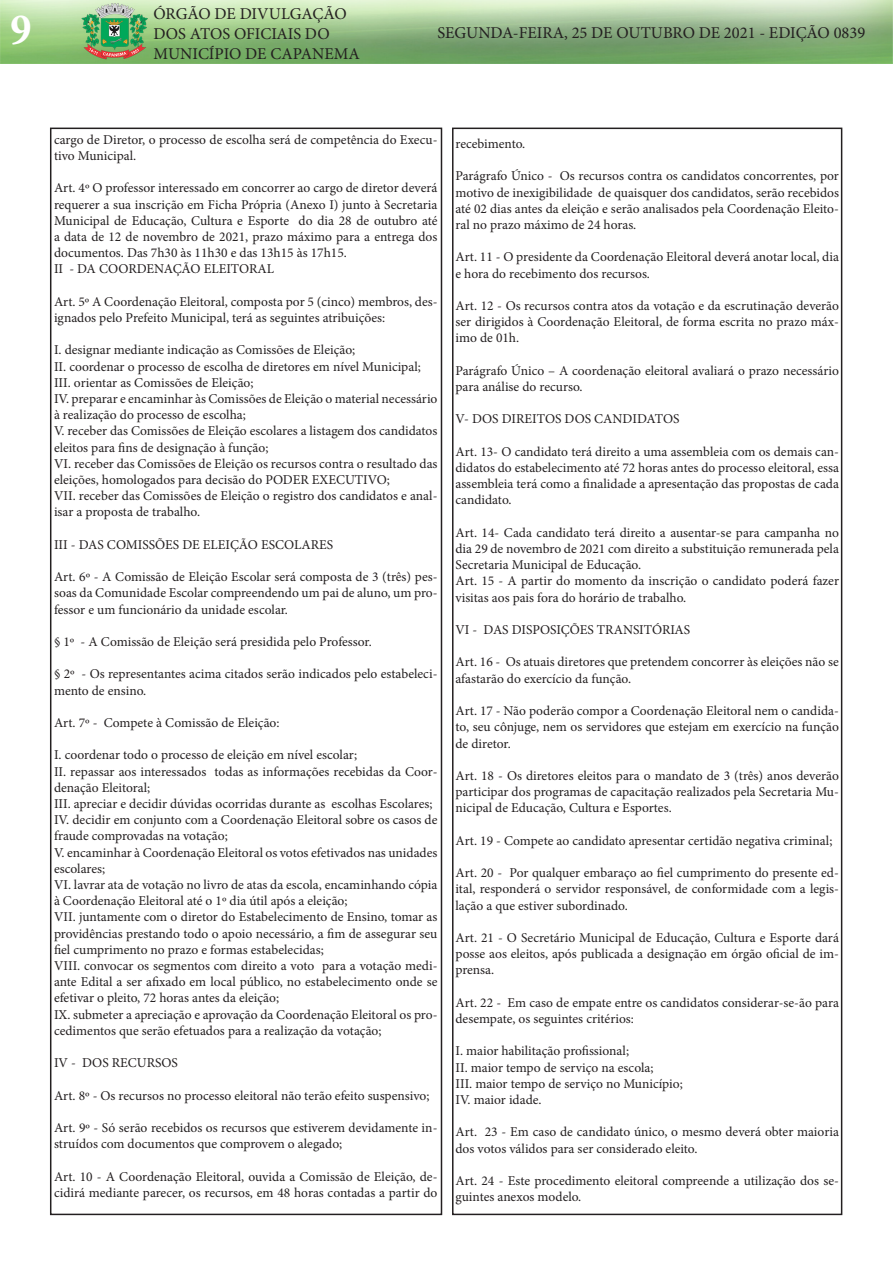
<style>
.page{position:relative;width:893px;height:1263px;background:#fff}
.page>*{position:absolute;margin:0;border:0;box-sizing:border-box;transform-origin:0 0}
.t1{font:700 condensed 45px "Minion Pro";color:#fff}
.t2{font:16.5px/19.8px "Minion Pro";color:#231f20}
.t3{font:13.5px/16.2px "Minion Pro";color:#231f20}
</style>
<div class="page">
<div style="left:50px;top:128px;width:392px;height:1087px;border:2px solid #231f20"></div>
<img style="left:0;top:0;width:893px;height:64px">
<div style="left:452px;top:128px;width:390px;height:1087px;border:2px solid #231f20"></div>
<h1 class="t1" style="left:11px;top:-1px;width:22px">9</h1>
<p class="t2" style="left:153px;top:4px;width:208px">ÓRGÃO DE DIVULGAÇÃO<br>DOS ATOS OFICIAIS DO<br>MUNICÍPIO DE CAPANEMA</p>
<p class="t2" style="left:437px;top:23px;width:429px">SEGUNDA-FEIRA, 25 DE OUTUBRO DE 2021 - EDIÇÃO 0839</p>
<p class="t3" style="left:54px;top:131px;width:385px">cargo de Diretor, o processo de escolha será de competência do Execu&shy;tivo Municipal.</p>
<p class="t3" style="left:54px;top:180px;width:385px;text-align:justify">Art. 4º O professor interessado em concorrer ao cargo de diretor deverá requerer a sua inscrição em Ficha Própria (Anexo I) junto à Secretaria Municipal de Educação, Cultura e Esporte do dia 28 de outubro até a data de 12 de novembro de 2021, prazo máximo para a entrega dos documentos. Das 7h30 às 11h30 e das 13h15 às 17h15.</p>
<p class="t3" style="left:54px;top:261px;width:222px">II - DA COORDENAÇÃO ELEITORAL</p>
<p class="t3" style="left:54px;top:293px;width:385px">Art. 5º A Coordenação Eleitoral, composta por 5 (cinco) membros, des&shy;ignados pelo Prefeito Municipal, terá as seguintes atribuições:</p>
<p class="t3" style="left:54px;top:342px;width:303px">I. designar mediante indicação as Comissões de Eleição;</p>
<p class="t3" style="left:54px;top:358px;width:368px">II. coordenar o processo de escolha de diretores em nível Municipal;</p>
<p class="t3" style="left:54px;top:374px;width:201px">III. orientar as Comissões de Eleição;</p>
<p class="t3" style="left:54px;top:391px;width:385px">IV. preparar e encaminhar às Comissões de Eleição o material necessário à realização do processo de escolha;</p>
<p class="t3" style="left:54px;top:423px;width:385px">V. receber das Comissões de Eleição escolares a listagem dos candidatos eleitos para fins de designação à função;</p>
<p class="t3" style="left:54px;top:455px;width:385px">VI. receber das Comissões de Eleição os recursos contra o resultado das eleições, homologados para decisão do PODER EXECUTIVO;</p>
<p class="t3" style="left:54px;top:488px;width:385px">VII. receber das Comissões de Eleição o registro dos candidatos e anal&shy;isar a proposta de trabalho.</p>
<p class="t3" style="left:54px;top:536px;width:281px">III - DAS COMISSÕES DE ELEIÇÃO ESCOLARES</p>
<p class="t3" style="left:54px;top:569px;width:385px;text-align:justify">Art. 6º - A Comissão de Eleição Escolar será composta de 3 (três) pes&shy;soas da Comunidade Escolar compreendendo um pai de aluno, um pro&shy;fessor e um funcionário da unidade escolar.</p>
<p class="t3" style="left:54px;top:634px;width:319px">§ 1º - A Comissão de Eleição será presidida pelo Professor.</p>
<p class="t3" style="left:54px;top:666px;width:385px">§ 2º - Os representantes acima citados serão indicados pelo estabeleci&shy;mento de ensino.</p>
<p class="t3" style="left:54px;top:715px;width:227px">Art. 7º - Compete à Comissão de Eleição:</p>
<p class="t3" style="left:54px;top:747px;width:305px">I. coordenar todo o processo de eleição em nível escolar;</p>
<p class="t3" style="left:54px;top:763px;width:385px">II. repassar aos interessados todas as informações recebidas da Coor&shy;denação Eleitoral;</p>
<p class="t3" style="left:54px;top:796px;width:380px">III. apreciar e decidir dúvidas ocorridas durante as escolhas Escolares;</p>
<p class="t3" style="left:54px;top:812px;width:385px">IV. decidir em conjunto com a Coordenação Eleitoral sobre os casos de fraude comprovadas na votação;</p>
<p class="t3" style="left:54px;top:844px;width:385px">V. encaminhar à Coordenação Eleitoral os votos efetivados nas unidades escolares;</p>
<p class="t3" style="left:54px;top:877px;width:385px">VI. lavrar ata de votação no livro de atas da escola, encaminhando cópia à Coordenação Eleitoral até o 1º dia útil após a eleição;</p>
<p class="t3" style="left:54px;top:909px;width:385px;text-align:justify">VII. juntamente com o diretor do Estabelecimento de Ensino, tomar as providências prestando todo o apoio necessário, a fim de assegurar seu fiel cumprimento no prazo e formas estabelecidas;</p>
<p class="t3" style="left:54px;top:958px;width:385px;text-align:justify">VIII. convocar os segmentos com direito a voto para a votação medi&shy;ante Edital a ser afixado em local público, no estabelecimento onde se efetivar o pleito, 72 horas antes da eleição;</p>
<p class="t3" style="left:54px;top:1006px;width:385px">IX. submeter a apreciação e aprovação da Coordenação Eleitoral os pro&shy;cedimentos que serão efetuados para a realização da votação;</p>
<p class="t3" style="left:54px;top:1055px;width:126px">IV - DOS RECURSOS</p>
<p class="t3" style="left:54px;top:1087px;width:377px">Art. 8º - Os recursos no processo eleitoral não terão efeito suspensivo;</p>
<p class="t3" style="left:54px;top:1120px;width:385px">Art. 9º - Só serão recebidos os recursos que estiverem devidamente in&shy;struídos com documentos que comprovem o alegado;</p>
<p class="t3" style="left:54px;top:1168px;width:385px">Art. 10 - A Coordenação Eleitoral, ouvida a Comissão de Eleição, de&shy;cidirá mediante parecer, os recursos, em 48 horas contadas a partir do</p>
<p class="t3" style="left:455px;top:136px;width:71px">recebimento.</p>
<p class="t3" style="left:455px;top:168px;width:385px;text-align:justify">Parágrafo Único - Os recursos contra os candidatos concorrentes, por motivo de inexigibilidade de quaisquer dos candidatos, serão recebidos até 02 dias antes da eleição e serão analisados pela Coordenação Eleito&shy;ral no prazo máximo de 24 horas.</p>
<p class="t3" style="left:455px;top:249px;width:385px">Art. 11 - O presidente da Coordenação Eleitoral deverá anotar local, dia e hora do recebimento dos recursos.</p>
<p class="t3" style="left:455px;top:298px;width:385px;text-align:justify">Art. 12 - Os recursos contra atos da votação e da escrutinação deverão ser dirigidos à Coordenação Eleitoral, de forma escrita no prazo máx&shy;imo de 01h.</p>
<p class="t3" style="left:455px;top:362px;width:385px">Parágrafo Único – A coordenação eleitoral avaliará o prazo necessário para análise do recurso.</p>
<p class="t3" style="left:455px;top:411px;width:226px">V- DOS DIREITOS DOS CANDIDATOS</p>
<p class="t3" style="left:455px;top:443px;width:385px;text-align:justify">Art. 13- O candidato terá direito a uma assembleia com os demais can&shy;didatos do estabelecimento até 72 horas antes do processo eleitoral, essa assembleia terá como a finalidade a apresentação das propostas de cada candidato.</p>
<p class="t3" style="left:455px;top:524px;width:385px;text-align:justify">Art. 14- Cada candidato terá direito a ausentar-se para campanha no dia 29 de novembro de 2021 com direito a substituição remunerada pela Secretaria Municipal de Educação.</p>
<p class="t3" style="left:455px;top:573px;width:385px">Art. 15 - A partir do momento da inscrição o candidato poderá fazer visitas aos pais fora do horário de trabalho.</p>
<p class="t3" style="left:455px;top:622px;width:236px">VI - DAS DISPOSIÇÕES TRANSITÓRIAS</p>
<p class="t3" style="left:455px;top:654px;width:385px">Art. 16 - Os atuais diretores que pretendem concorrer às eleições não se afastarão do exercício da função.</p>
<p class="t3" style="left:455px;top:703px;width:385px;text-align:justify">Art. 17 - Não poderão compor a Coordenação Eleitoral nem o candida&shy;to, seu cônjuge, nem os servidores que estejam em exercício na função de diretor.</p>
<p class="t3" style="left:455px;top:767px;width:385px;text-align:justify">Art. 18 - Os diretores eleitos para o mandato de 3 (três) anos deverão participar dos programas de capacitação realizados pela Secretaria Mu&shy;nicipal de Educação, Cultura e Esportes.</p>
<p class="t3" style="left:455px;top:832px;width:378px">Art. 19 - Compete ao candidato apresentar certidão negativa criminal;</p>
<p class="t3" style="left:455px;top:865px;width:385px;text-align:justify">Art. 20 - Por qualquer embaraço ao fiel cumprimento do presente ed&shy;ital, responderá o servidor responsável, de conformidade com a legis&shy;lação a que estiver subordinado.</p>
<p class="t3" style="left:455px;top:929px;width:385px;text-align:justify">Art. 21 - O Secretário Municipal de Educação, Cultura e Esporte dará posse aos eleitos, após publicada a designação em órgão oficial de im&shy;prensa.</p>
<p class="t3" style="left:455px;top:994px;width:385px">Art. 22 - Em caso de empate entre os candidatos considerar-se-ão para desempate, os seguintes critérios:</p>
<p class="t3" style="left:455px;top:1043px;width:175px">I. maior habilitação profissional;</p>
<p class="t3" style="left:455px;top:1059px;width:200px">II. maior tempo de serviço na escola;</p>
<p class="t3" style="left:455px;top:1075px;width:229px">III. maior tempo de serviço no Município;</p>
<p class="t3" style="left:455px;top:1091px;width:88px">IV. maior idade.</p>
<p class="t3" style="left:455px;top:1124px;width:385px">Art. 23 - Em caso de candidato único, o mesmo deverá obter maioria dos votos válidos para ser considerado eleito.</p>
<p class="t3" style="left:455px;top:1172px;width:385px">Art. 24 - Este procedimento eleitoral compreende a utilização dos se&shy;guintes anexos modelo.</p>
</div>
